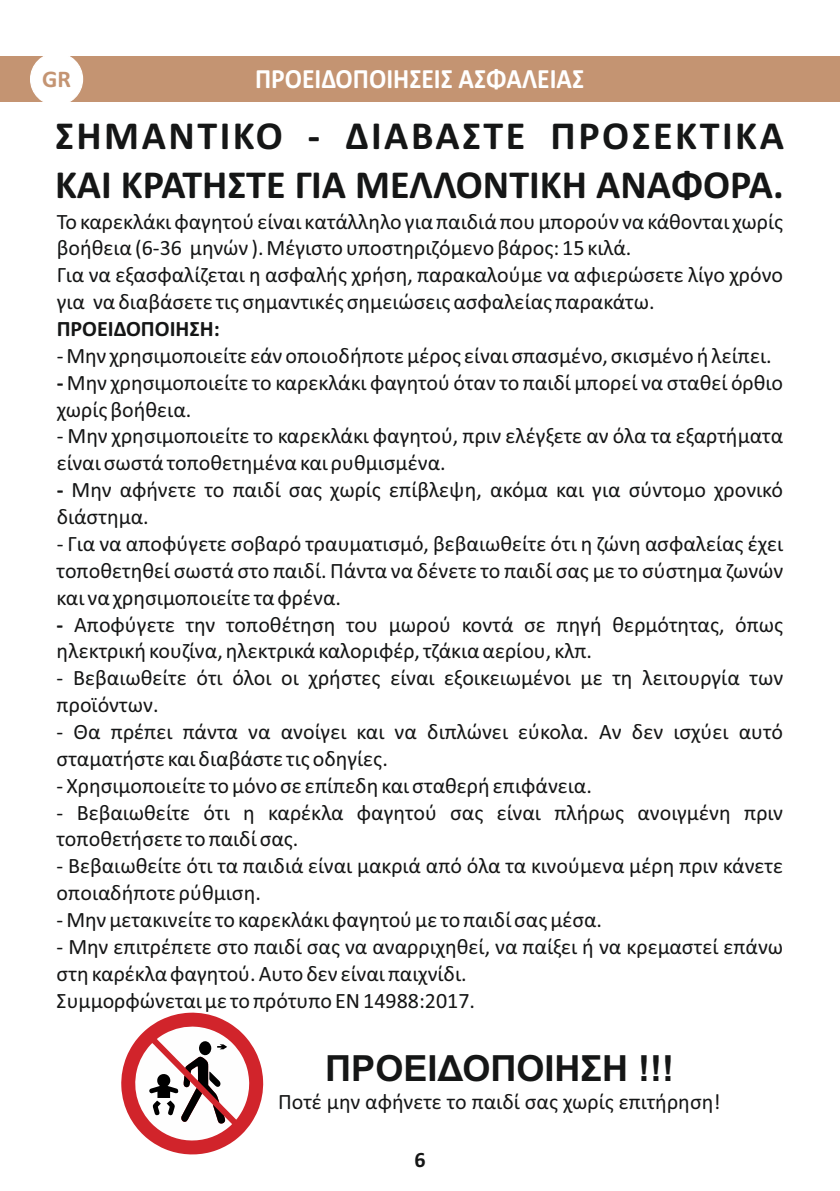
<style>
.page{position:relative;width:840px;height:1191px;background:#fff}
.page>*{position:absolute;margin:0;border:0;box-sizing:border-box;transform-origin:0 0}
.t1{font:700 40px/48.8px "Calibri";color:#151616}
.t2{font:700 36px "Arial";color:#151616}
.t3{font:700 28px "Calibri";color:#fff;scale:.91 1}
.t4{font:700 24px "Calibri";color:#c49472}
.t5{font:22px/26.8px "Calibri";color:#151616}
.t6{font:700 22px "Calibri";color:#151616}
.s1{font-weight:700}
</style>
<div class="page">
<div style="left:0;top:57px;width:839px;height:45px;background:#c49472"></div>
<svg style="left:121px;top:1012px;width:142px;height:143px"></svg>
<div style="left:30px;top:53px;width:53px;height:53px;background:#fff;border:1px solid #fff;border-radius:50%"></div>
<p class="t4" style="left:42px;top:69px;width:30px">GR</p>
<p class="t3" style="left:255px;top:67px;width:363px">ΠΡΟΕΙΔΟΠΟΙΗΣΕΙΣ ΑΣΦΑΛΕΙΑΣ</p>
<h1 class="t1" style="left:55px;top:115px;width:730px">ΣΗΜΑΝΤΙΚΟ - ΔΙΑΒΑΣΤΕ ΠΡΟΣΕΚΤΙΚΑ<br>ΚΑΙ ΚΡΑΤΗΣΤΕ ΓΙΑ ΜΕΛΛΟΝΤΙΚΗ ΑΝΑΦΟΡΑ.</h1>
<p class="t5" style="left:57px;top:210px;width:727px">Το καρεκλάκι φαγητού είναι κατάλληλο για παιδιά που μπορούν να κάθονται χωρίς βοήθεια (6-36 μηνών ).Μέγιστο υποστηριζόμενο βάρος: 15 κιλά.<br>Για να εξασφαλίζεται η ασφαλής χρήση, παρακαλούμε να αφιερώσετε λίγο χρόνο για να διαβάσετε τις σημαντικές σημειώσεις ασφαλείας παρακάτω.</p>
<p class="t6" style="left:57px;top:319px;width:164px">ΠΡΟΕΙΔΟΠΟΙΗΣΗ:</p>
<p class="t5" style="left:57px;top:344px;width:716px">- Μην χρησιμοποιείτε εάν οποιοδήποτε μέρος είναι σπασμένο, σκισμένο ή λείπει.</p>
<p class="t5" style="left:57px;top:371px;width:727px"><span class="s1">-</span> Μην χρησιμοποιείτε το καρεκλάκι φαγητού όταν το παιδί μπορεί να σταθεί όρθιο χωρίς βοήθεια.</p>
<p class="t5" style="left:57px;top:424px;width:727px">- Μην χρησιμοποιείτε το καρεκλάκι φαγητού, πριν ελέγξετε αν όλα τα εξαρτήματα είναι σωστά τοποθετημένα και ρυθμισμένα.</p>
<p class="t5" style="left:57px;top:478px;width:727px"><span class="s1">-</span> Μην αφήνετε το παιδί σας χωρίς επίβλεψη, ακόμα και για σύντομο χρονικό διάστημα.</p>
<p class="t5" style="left:57px;top:532px;width:727px;text-align:justify">- Για να αποφύγετε σοβαρό τραυματισμό, βεβαιωθείτε ότι η ζώνη ασφαλείας έχει τοποθετηθεί σωστά στο παιδί. Πάντα να δένετε το παιδί σας με το σύστημα ζωνών και να χρησιμοποιείτε τα φρένα.</p>
<p class="t5" style="left:57px;top:612px;width:727px"><span class="s1">-</span> Αποφύγετε την τοποθέτηση του μωρού κοντά σε πηγή θερμότητας, όπως ηλεκτρική κουζίνα, ηλεκτρικά καλοριφέρ, τζάκια αερίου, κλπ.</p>
<p class="t5" style="left:57px;top:666px;width:727px">- Βεβαιωθείτε ότι όλοι οι χρήστες είναι εξοικειωμένοι με τη λειτουργία των προϊόντων.</p>
<p class="t5" style="left:57px;top:720px;width:727px">- Θα πρέπει πάντα να ανοίγει και να διπλώνει εύκολα. Αν δεν ισχύει αυτό σταματήστε και διαβάστε τις οδηγίες.</p>
<p class="t5" style="left:57px;top:774px;width:536px">- Χρησιμοποιείτε το μόνο σε επίπεδη και σταθερή επιφάνεια.</p>
<p class="t5" style="left:57px;top:800px;width:727px">- Βεβαιωθείτε ότι η καρέκλα φαγητού σας είναι πλήρως ανοιγμένη πριν τοποθετήσετε το παιδί σας.</p>
<p class="t5" style="left:57px;top:854px;width:727px">- Βεβαιωθείτε ότι τα παιδιά είναι μακριά από όλα τα κινούμενα μέρη πριν κάνετε οποιαδήποτε ρύθμιση.</p>
<p class="t5" style="left:57px;top:908px;width:546px">- Μην μετακινείτε το καρεκλάκι φαγητού με το παιδί σας μέσα.</p>
<p class="t5" style="left:57px;top:935px;width:727px">- Μην επιτρέπετε στο παιδί σας να αναρριχηθεί, να παίξει ή να κρεμαστεί επάνω στη καρέκλα φαγητού.Αυτο δεν είναι παιχνίδι.<br>Συμμορφώνεται με το πρότυπο EN 14988:2017.</p>
<h2 class="t2" style="left:325px;top:1054px;width:350px">ΠΡΟΕΙΔΟΠΟΙΗΣΗ !!!</h2>
<p class="t5" style="left:278px;top:1090px;width:444px">Ποτέ μην αφήνετε το παιδί σας χωρίς επιτήρηση!</p>
<p class="t6" style="left:414px;top:1150px;width:13px">6</p>
</div>
